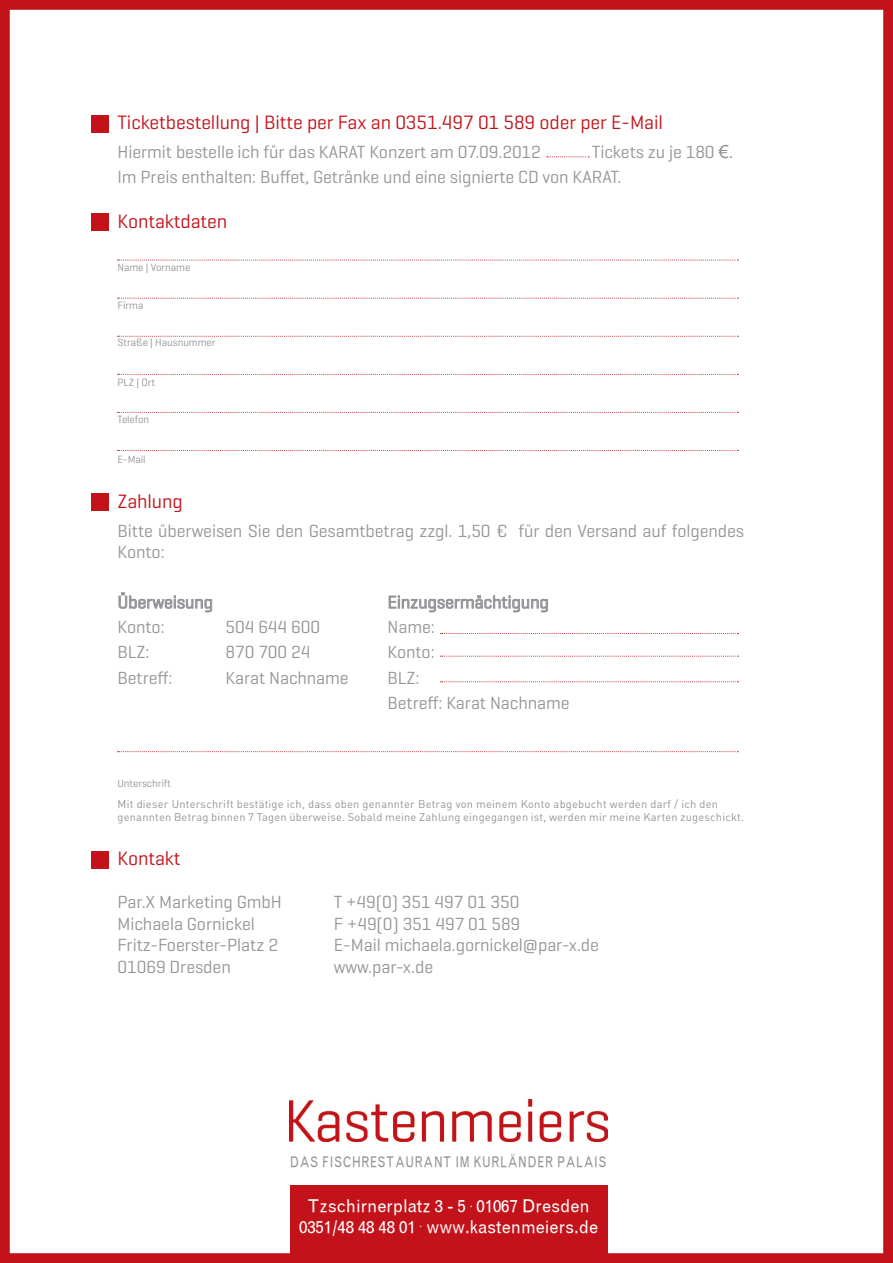
<style>
.page{position:relative;width:893px;height:1263px;background:#fff}
.page>*{position:absolute;margin:0;border:0;box-sizing:border-box;transform-origin:0 0}
.t1{font:19.65px "Geogrotesque";letter-spacing:-.005em;color:#c4121a}
.t2{font:17.85px/21.5px "Geogrotesque";letter-spacing:-.005em;color:#939598}
.t3{font:17.4px/20.9px "Grotesque";letter-spacing:-.005em;color:#fff;text-align:center}
.t4{font:14.55px "Grotesque";letter-spacing:.05em;color:#939598;scale:.8 1}
.t5{font:11.1px/13.6px "DIN Pro";letter-spacing:.02em;color:#939598}
.t6{font:10.8px "Geogrotesque";letter-spacing:-.005em;color:#939598}
.s1{font-family:"Arial"}
</style>
<div class="page">
<div style="left:290px;top:1185px;width:317px;height:78px;background:#c4121a"></div>
<img style="left:290px;top:1100px;width:318px;height:41px">
<div style="left:0;top:0;width:893px;height:1263px;border:10px solid #c4121a"></div>
<div style="left:91px;top:851px;width:18px;height:17px;background:#c4121a"></div>
<svg style="left:118px;top:592px;width:94px;height:21px"></svg>
<svg style="left:388px;top:595px;width:160px;height:18px"></svg>
<div style="left:91px;top:115px;width:18px;height:18px;background:#c4121a"></div>
<div style="left:91px;top:213px;width:18px;height:18px;background:#c4121a"></div>
<svg style="left:118px;top:260px;width:620px;height:1px"></svg>
<svg style="left:118px;top:298px;width:620px;height:1px"></svg>
<svg style="left:118px;top:336px;width:620px;height:1px"></svg>
<svg style="left:118px;top:374px;width:620px;height:1px"></svg>
<svg style="left:118px;top:412px;width:620px;height:1px"></svg>
<svg style="left:118px;top:450px;width:620px;height:1px"></svg>
<div style="left:91px;top:493px;width:18px;height:18px;background:#c4121a"></div>
<svg style="left:547px;top:156px;width:42px;height:1px"></svg>
<svg style="left:118px;top:751px;width:620px;height:1px"></svg>
<svg style="left:441px;top:633px;width:297px;height:1px"></svg>
<svg style="left:441px;top:656px;width:297px;height:1px"></svg>
<svg style="left:441px;top:681px;width:297px;height:1px"></svg>
<p class="t1" style="left:118px;top:110px;width:547px">Ticketbestellung | Bitte per Fax an 0351.497 01 589 oder per E-Mail</p>
<p class="t2" style="left:118px;top:141px;width:425px">Hiermit bestelle ich für das KARAT Konzert am 07.09.2012</p>
<p class="t2" style="left:118px;top:139px;width:618px;line-height:25px;text-indent:474px">Tickets zu je 180 <span class="s1">€.<br></span>Im Preis enthalten: Buffet, Getränke und eine signierte CD von KARAT.</p>
<p class="t1" style="left:118px;top:209px;width:111px">Kontaktdaten</p>
<p class="t6" style="left:118px;top:261px;width:74px">Name | Vorname</p>
<p class="t6" style="left:118px;top:298px;width:27px">Firma</p>
<p class="t6" style="left:118px;top:336px;width:99px">Straße | Hausnummer</p>
<p class="t6" style="left:118px;top:375px;width:39px">PLZ | Ort</p>
<p class="t6" style="left:118px;top:413px;width:33px">Telefon</p>
<p class="t6" style="left:118px;top:452px;width:30px">E-Mail</p>
<p class="t1" style="left:118px;top:489px;width:67px">Zahlung</p>
<p class="t2" style="left:118px;top:519px;width:628px">Bitte überweisen Sie den Gesamtbetrag zzgl. 1,50 € für den Versand auf folgendes<br>Konto:</p>
<p class="t2" style="left:118px;top:589px;width:97px;line-height:25px">Überweisung<br>Konto:</p>
<p class="t2" style="left:226px;top:616px;width:96px">504 644 600</p>
<p class="t2" style="left:388px;top:616px;width:49px">Name:</p>
<p class="t2" style="left:118px;top:641px;width:33px">BLZ:</p>
<p class="t2" style="left:226px;top:641px;width:86px">870 700 24</p>
<p class="t2" style="left:388px;top:641px;width:49px">Konto:</p>
<p class="t2" style="left:118px;top:666px;width:56px">Betreff:</p>
<p class="t2" style="left:226px;top:666px;width:125px">Karat Nachname</p>
<p class="t2" style="left:388px;top:664px;width:184px;line-height:25px">BLZ:<br>Betreff: Karat Nachname</p>
<p class="t6" style="left:118px;top:777px;width:55px">Unterschrift</p>
<p class="t5" style="left:118px;top:796px;width:628px">Mit dieser Unterschrift bestätige ich, dass oben genannter Betrag von meinem Konto abgebucht werden darf / ich den genannten Betrag binnen 7 Tagen überweise. Sobald meine Zahlung eingegangen ist, werden mir meine Karten zugeschickt.</p>
<p class="t1" style="left:118px;top:846px;width:65px">Kontakt</p>
<p class="t2" style="left:118px;top:891px;width:166px">Par.X Marketing GmbH<br>Michaela Gornickel<br>Fritz-Foerster-Platz 2<br>01069 Dresden</p>
<p class="t2" style="left:334px;top:891px;width:267px">T +49(0) 351 497 01 350<br>F +49(0) 351 497 01 589<br>E-Mail michaela.gornickel@par-x.de www.par-x.de</p>
<p class="t4" style="left:290px;top:1154px;width:398px">DAS FISCHRESTAURANT IM KURLÄNDER PALAIS</p>
<p class="t3" style="left:299px;top:1196px;width:301px">Tzschirnerplatz 3 - 5 <sup>.</sup> 01067 Dresden<br>0351/48 48 48 01 <sup>.</sup> www.kastenmeiers.de</p>
</div>
